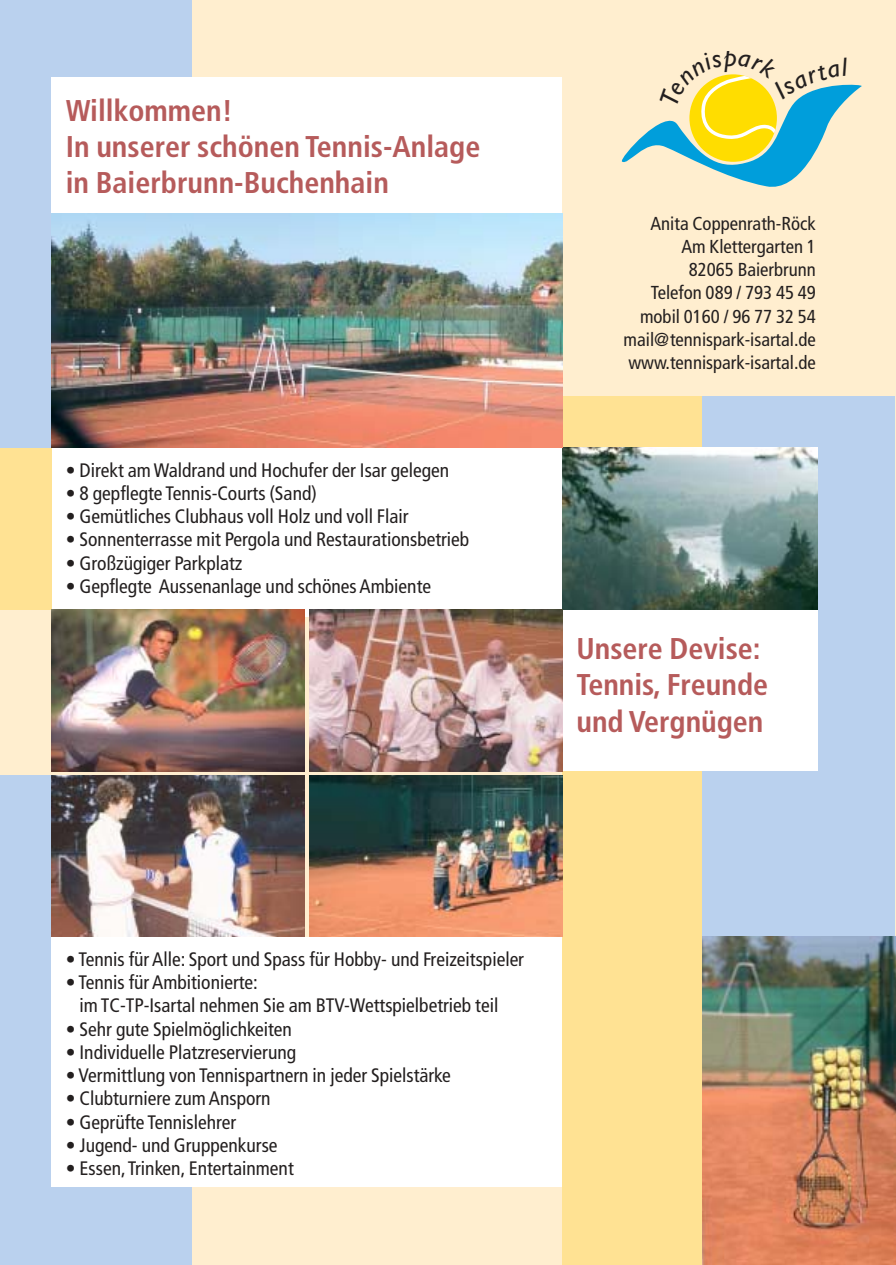
<style>
.page{position:relative;width:896px;height:1265px;background:#fff}
.page>*{position:absolute;margin:0;border:0;box-sizing:border-box;transform-origin:0 0}
.t1{font:700 condensed 30px/36px "Frutiger";color:#b65b5b}
.t2{font:condensed 19.5px/23.2px "Frutiger";color:#231f1f}
.t3{font:condensed 18.75px/23.2px "Frutiger";color:#231f1f;text-align:right}
</style>
<div class="page">
<img style="left:0;top:0;width:895px;height:1264px">
<svg style="left:618px;top:50px;width:246px;height:143px;background:#cedcb1"></svg>
<h1 class="t1" style="left:66px;top:95px;width:416px">Willkommen!<br>In unserer schönen Tennis-Anlage in Baierbrunn-Buchenhain</h1>
<p class="t2" style="left:66px;top:460px;width:385px">• Direkt am Waldrand und Hochufer der Isar gelegen</p>
<p class="t2" style="left:66px;top:483px;width:252px">• 8 gepflegte Tennis-Courts (Sand)</p>
<p class="t2" style="left:66px;top:506px;width:344px">• Gemütliches Clubhaus voll Holz und voll Flair</p>
<p class="t2" style="left:66px;top:529px;width:405px">• Sonnenterrasse mit Pergola und Restaurationsbetrieb</p>
<p class="t2" style="left:66px;top:553px;width:178px">• Großzügiger Parkplatz</p>
<p class="t2" style="left:66px;top:576px;width:366px">• Gepflegte Aussenanlage und schönes Ambiente</p>
<p class="t3" style="left:623px;top:213px;width:194px">Anita Coppenrath-Röck<br>Am Klettergarten 1<br>82065 Baierbrunn<br>Telefon 089 / 793 45 49 mobil 0160 / 96 77 32 54 mail@tennispark-isartal.de www.tennispark-isartal.de</p>
<h1 class="t1" style="left:576px;top:633px;width:193px">Unsere Devise:<br>Tennis, Freunde und Vergnügen</h1>
<p class="t2" style="left:66px;top:949px;width:459px">• Tennis für Alle: Sport und Spass für Hobby- und Freizeitspieler</p>
<p class="t2" style="left:79px;top:972px;width:420px;text-indent:-14px">• Tennis für Ambitionierte:<br>im TC-TP-Isartal nehmen Sie am BTV-Wettspielbetrieb teil</p>
<p class="t2" style="left:66px;top:1018px;width:227px">• Sehr gute Spielmöglichkeiten</p>
<p class="t2" style="left:66px;top:1042px;width:232px">• Individuelle Platzreservierung</p>
<p class="t2" style="left:66px;top:1065px;width:386px">• Vermittlung von Tennispartnern in jeder Spielstärke</p>
<p class="t2" style="left:66px;top:1088px;width:206px">• Clubturniere zum Ansporn</p>
<p class="t2" style="left:66px;top:1111px;width:172px">• Geprüfte Tennislehrer</p>
<p class="t2" style="left:66px;top:1135px;width:213px">• Jugend- und Gruppenkurse</p>
<p class="t2" style="left:66px;top:1158px;width:229px">• Essen,Trinken, Entertainment</p>
</div>
